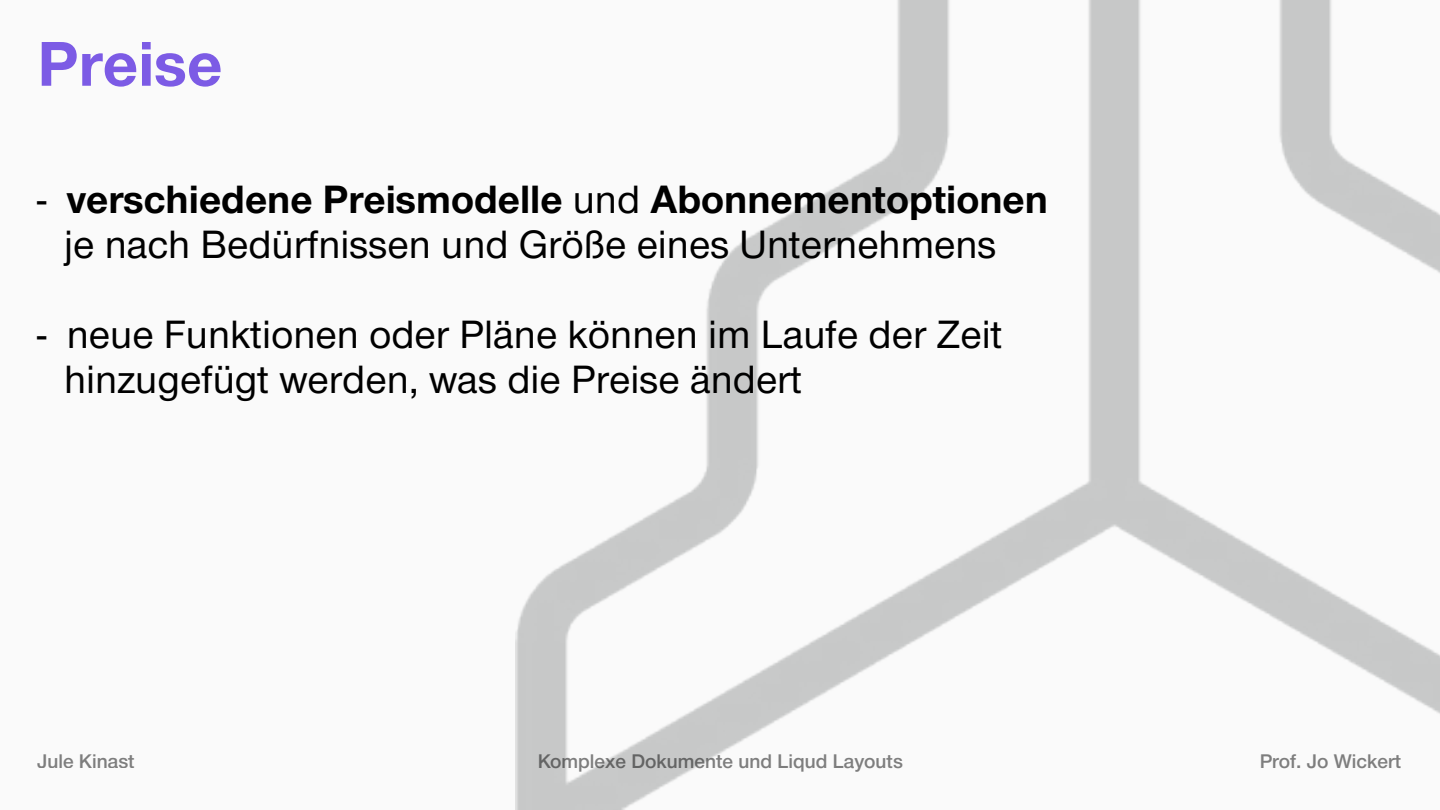
<style>
.page{position:relative;width:1440px;height:810px;background:#fafafa}
.page>*{position:absolute;margin:0;border:0;box-sizing:border-box;transform-origin:0 0}
.t1{font:700 60px "Nimbus Sans DV";color:#7c5be5}
.t2{font:37.5px/45px "Nimbus Sans DV";color:#000}
.t3{font:500 18.75px "Nimbus Sans DV";color:#000}
.s1{font-weight:700}
</style>
<div class="page">
<img style="left:515px;top:0;width:925px;height:810px">
<h1 class="t1" style="left:38px;top:14px;width:186px">Preise</h1>
<p class="t2" style="left:64px;top:178px;width:985px;text-indent:-27px">- <span class="s1">verschiedene Preismodelle</span> und <span class="s1">Abonnementoptionen </span>je nach Bedürfnissen und Größe eines Unternehmens</p>
<p class="t2" style="left:64px;top:313px;width:940px;text-indent:-27px">- neue Funktionen oder Pläne können im Laufe der Zeit hinzugefügt werden, was die Preise ändert</p>
<p class="t3" style="left:37px;top:746px;width:99px">Jule Kinast</p>
<p class="t3" style="left:537px;top:746px;width:367px">Komplexe Dokumente und Liqud Layouts</p>
<p class="t3" style="left:1259px;top:746px;width:143px">Prof. Jo Wickert</p>
</div>
